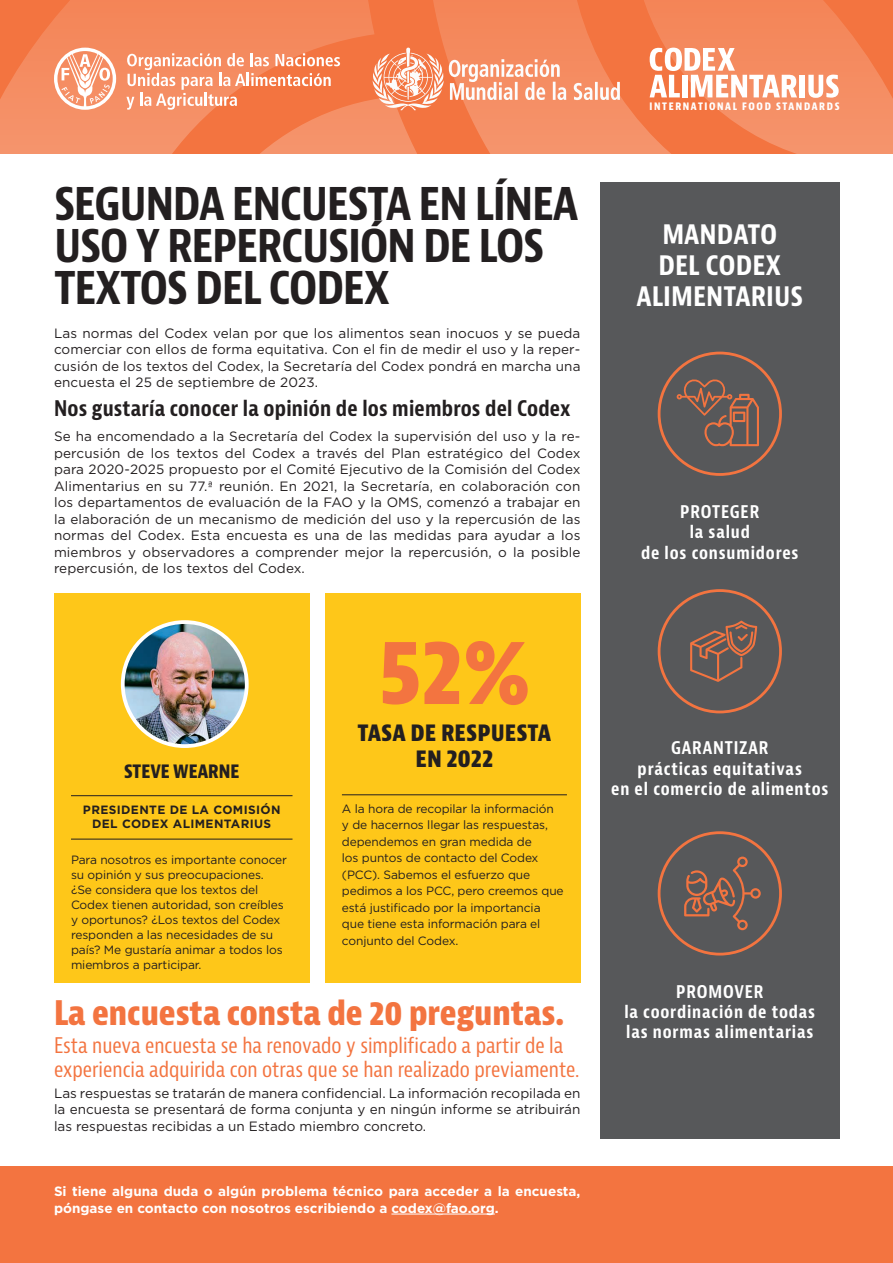
<style>
.page{position:relative;width:893px;height:1263px;background:#fff}
.page>*{position:absolute;margin:0;border:0;box-sizing:border-box;transform-origin:0 0}
.t1{font:700 condensed 90px "Bernina Sans";color:#f37440}
.t2{font:700 condensed 48px/42px "Bernina Sans";letter-spacing:-.03em;color:#231f20}
.t3{font:700 condensed 33px "Bernina Sans";color:#f37440}
.t4{font:700 condensed 28.65px/31.2px "Bernina Sans";color:#fff;text-align:center}
.t5{font:700 condensed 24px/25.5px "Bernina Sans";color:#231f20;text-align:center}
.t6{font:condensed 21px/24px "Bernina Sans";color:#f37440}
.t7{font:700 condensed 21px "Bernina Sans";letter-spacing:.01em;color:#231f20}
.t8{font:700 condensed 18px "Bernina Sans";color:#231f20}
.t9{font:700 condensed 17.1px/20.4px "Bernina Sans";letter-spacing:.05em;color:#fff;text-align:center}
.t10{font:13.5px/16.5px "Gotham";letter-spacing:.01em;color:#231f20;text-align:justify}
.t11{font:700 13.5px/16.5px "Gotham";color:#fff}
.t12{font:12px/16.5px "Gotham";letter-spacing:-.01em;color:#231f20}
.t13{font:700 12px/14.4px "Gotham";letter-spacing:.03em;color:#231f20;text-align:center}
.t14{font:700 condensed 10.05px "Bernina Sans";letter-spacing:.16em;color:#fff}
</style>
<div class="page">
<div style="left:600px;top:182px;width:239px;height:956px;background:#57585a"></div>
<div style="left:658px;top:352px;width:124px;height:124px;border:3px solid #f37440;border-radius:50%"></div>
<svg style="left:676px;top:379px;width:83px;height:67px"></svg>
<div style="left:658px;top:589px;width:124px;height:124px;border:3px solid #f37440;border-radius:50%"></div>
<svg style="left:690px;top:621px;width:67px;height:61px"></svg>
<div style="left:658px;top:831px;width:124px;height:124px;border:3px solid #f37440;border-radius:50%"></div>
<svg style="left:684px;top:856px;width:77px;height:74px"></svg>
<div style="left:54px;top:593px;width:256px;height:389px;background:#fec719"></div>
<hr style="left:71px;top:839px;width:221px;height:1px;background:#231f20">
<hr style="left:71px;top:795px;width:221px;height:1px;background:#231f20">
<div style="left:325px;top:593px;width:255px;height:389px;background:#fec719"></div>
<img style="left:123px;top:622px;width:124px;height:124px;border-radius:62px">
<div style="left:121px;top:620px;width:128px;height:128px;border:4px solid #fff;border-radius:50%"></div>
<svg style="left:0;top:0;width:126px;height:153px;background:#f4885b"></svg>
<div style="left:0;top:1167px;width:893px;height:96px;background:#f37440"></div>
<hr style="left:391px;top:1214px;width:104px;height:1px;background:#fff">
<hr style="left:342px;top:794px;width:225px;height:1px;background:#231f20">
<svg style="left:54px;top:48px;width:62px;height:62px"></svg>
<svg style="left:126px;top:0;width:767px;height:153px;background:#f48d63"></svg>
<h2 class="t2" style="left:54px;top:183px;width:526px">SEGUNDA ENCUESTA EN LÍNEA<br>USO Y REPERCUSIÓN DE LOS<br>TEXTOS DEL CODEX</h2>
<p class="t10" style="left:54px;top:324px;width:528px">Las normas del Codex velan por que los alimentos sean inocuos y se pueda comerciar con ellos de forma equitativa. Con el fin de medir el uso y la reper&shy;cusión de los textos del Codex, la Secretaría del Codex pondrá en marcha una encuesta el 25 de septiembre de 2023.</p>
<h3 class="t7" style="left:54px;top:396px;width:518px">Nos gustaría conocer la opinión de los miembros del Codex</h3>
<p class="t10" style="left:54px;top:428px;width:528px">Se ha encomendado a la Secretaría del Codex la supervisión del uso y la re&shy;percusión de los textos del Codex a través del Plan estratégico del Codex para 2020-2025 propuesto por el Comité Ejecutivo de la Comisión del Codex Alimentarius en su 77.ª reunión. En 2021, la Secretaría, en colaboración con los departamentos de evaluación de la FAO y la OMS, comenzó a trabajar en la elaboración de un mecanismo de medición del uso y la repercusión de las normas del Codex. Esta encuesta es una de las medidas para ayudar a los miembros y observadores a comprender mejor la repercusión, o la posible repercusión, de los textos del Codex.</p>
<h3 class="t8" style="left:124px;top:760px;width:117px">STEVE WEARNE</h3>
<p class="t13" style="left:83px;top:802px;width:199px">PRESIDENTE DE LA COMISIÓN<br>DEL CODEX ALIMENTARIUS</p>
<p class="t12" style="left:71px;top:852px;width:218px;line-height:15px">Para nosotros es importante conocer su opinión y sus preocupaciones. ¿Se considera que los textos del Codex tienen autoridad, son creíbles y oportunos? ¿Los textos del Codex responden a las necesidades de su país? Me gustaría animar a todos los miembros a participar.</p>
<h1 class="t1" style="left:378px;top:616px;width:154px">52%</h1>
<h3 class="t5" style="left:357px;top:720px;width:195px">TASA DE RESPUESTA<br>EN 2022</h3>
<p class="t12" style="left:342px;top:800px;width:223px">A la hora de recopilar la información y de hacernos llegar las respuestas, dependemos en gran medida de<br>los puntos de contacto del Codex (PCC). Sabemos el esfuerzo que pedimos a los PCC, pero creemos que está justificado por la importancia que tiene esta información para el conjunto del Codex.</p>
<h3 class="t3" style="left:54px;top:992px;width:512px">La encuesta consta de 20 preguntas.</h3>
<h3 class="t6" style="left:54px;top:1034px;width:527px">Esta nueva encuesta se ha renovado y simplificado a partir de la experiencia adquirida con otras que se han realizado previamente.</h3>
<p class="t10" style="left:54px;top:1084px;width:528px">Las respuestas se tratarán de manera confidencial. La información recopilada en la encuesta se presentará de forma conjunta y en ningún informe se atribuirán las respuestas recibidas a un Estado miembro concreto.</p>
<p class="t11" style="left:54px;top:1183px;width:528px">Si tiene alguna duda o algún problema técnico para acceder a la encuesta, póngase en contacto con nosotros escribiendo a codex@fao.org.</p>
<p class="t14" style="left:650px;top:100px;width:191px">INTERNATIONAL FOOD STANDARDS</p>
<h3 class="t4" style="left:636px;top:218px;width:168px">MANDATO<br>DEL CODEX<br>ALIMENTARIUS</h3>
<p class="t9" style="left:641px;top:502px;width:159px">PROTEGER<br>la salud<br>de los consumidores</p>
<p class="t9" style="left:611px;top:738px;width:219px">GARANTIZAR<br>prácticas equitativas<br>en el comercio de alimentos</p>
<p class="t9" style="left:624px;top:981px;width:192px">PROMOVER<br>la coordinación de todas las normas alimentarias</p>
</div>
